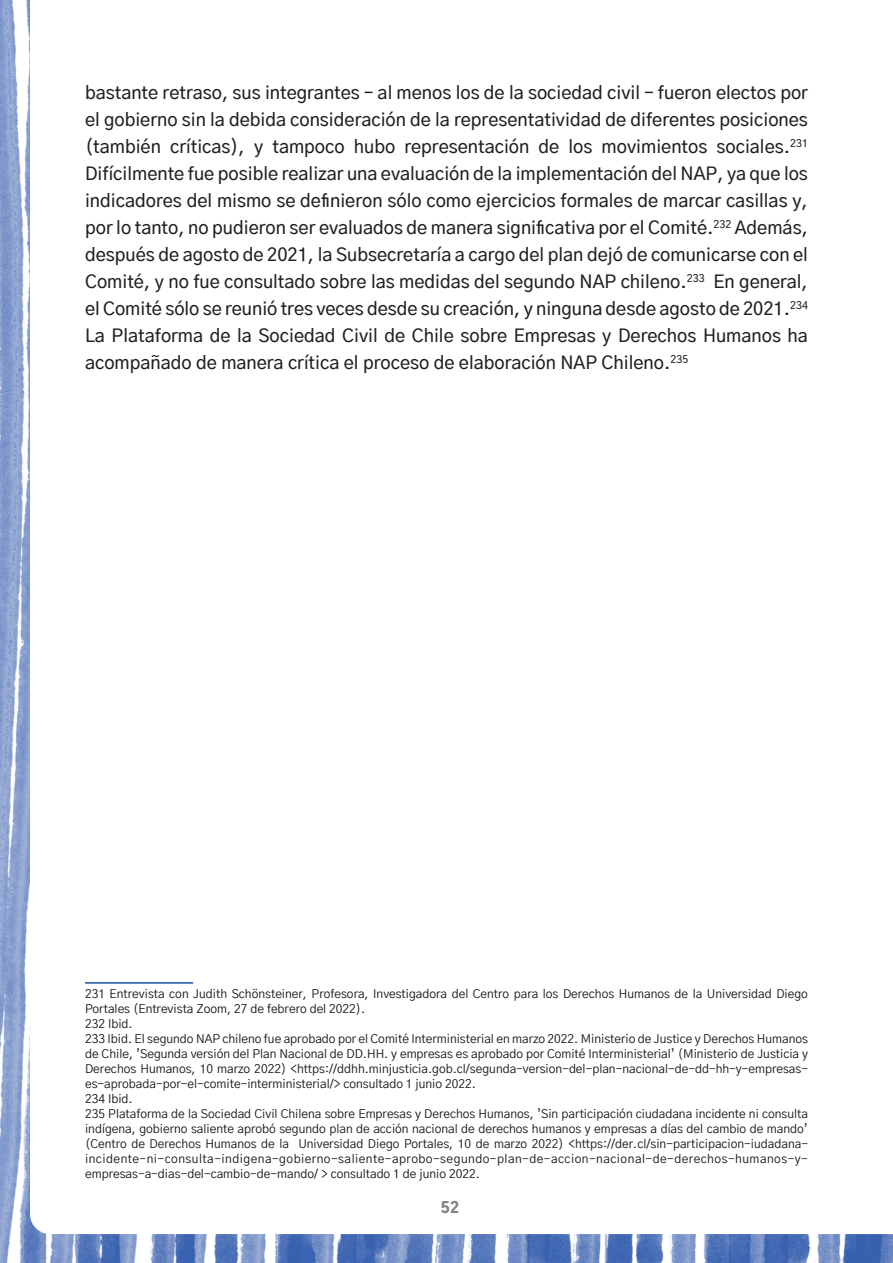
<style>
.page{position:relative;width:893px;height:1263px;background:#fff}
.page>*{position:absolute;margin:0;border:0;box-sizing:border-box;transform-origin:0 0}
.t1{font:500 18px/27px "Gothic A1";color:#231f20;text-align:justify}
.t2{font:900 15px "Gothic A1";color:#7f8487}
.t3{font:12px/15px "Gothic A1";color:#171419}
</style>
<div class="page">
<img style="left:0;top:0;width:893px;height:1263px">
<hr style="left:85px;top:982px;width:108px;height:2px;background:#184ea1">
<p class="t1" style="left:85px;top:78px;width:724px">bastante retraso, sus integrantes – al menos los de la sociedad civil – fueron electos por el gobierno sin la debida consideración de la representatividad de diferentes posiciones (también críticas), y tampoco hubo representación de los movimientos sociales.<sup>231<br></sup>Difícilmente fue posible realizar una evaluación de la implementación del NAP, ya que los indicadores del mismo se definieron sólo como ejercicios formales de marcar casillas y, por lo tanto, no pudieron ser evaluados de manera significativa por el Comité.<sup>232</sup> Además, después de agosto de 2021, la Subsecretaría a cargo del plan dejó de comunicarse con el Comité, y no fue consultado sobre las medidas del segundo NAP chileno.<sup>233</sup> En general, el Comité sólo se reunió tres veces desde su creación, y ninguna desde agosto de 2021.<sup>234<br></sup>La Plataforma de la Sociedad Civil de Chile sobre Empresas y Derechos Humanos ha acompañado de manera crítica el proceso de elaboración NAP Chileno.<sup>235</sup></p>
<p class="t3" style="left:85px;top:986px;width:724px">231 Entrevista con Judith Schönsteiner, Profesora, Investigadora del Centro para los Derechos Humanos de la Universidad Diego Portales (Entrevista Zoom, 27 de febrero del 2022).<br>232 Ibid.<br>233 Ibid. El segundo NAP chileno fue aprobado por el Comité Interministerial en marzo 2022. Ministerio de Justice y Derechos Humanos de Chile, ’Segunda versión del Plan Nacional de DD.HH. y empresas es aprobado por Comité Interministerial’ (Ministerio de Justicia y Derechos Humanos, 10 marzo 2022) &lt;https://ddhh.minjusticia.gob.cl/segunda-version-del-plan-nacional-de-dd-hh-y-empresas&shy;es-aprobada-por-el-comite-interministerial/&gt; consultado 1 junio 2022.<br>234 Ibid.<br>235 Plataforma de la Sociedad Civil Chilena sobre Empresas y Derechos Humanos, ’Sin participación ciudadana incidente ni consulta indígena, gobierno saliente aprobó segundo plan de acción nacional de derechos humanos y empresas a días del cambio de mando’ (Centro de Derechos Humanos de la Universidad Diego Portales, 10 de marzo 2022) &lt;https://der.cl/sin-participacion-iudadana&shy;incidente-ni-consulta-indigena-gobierno-saliente-aprobo-segundo-plan-de-accion-nacional-de-derechos-humanos-y&shy;empresas-a-dias-del-cambio-de-mando/ &gt; consultado 1 de junio 2022.</p>
<p class="t2" style="left:441px;top:1195px;width:20px">52</p>
</div>
